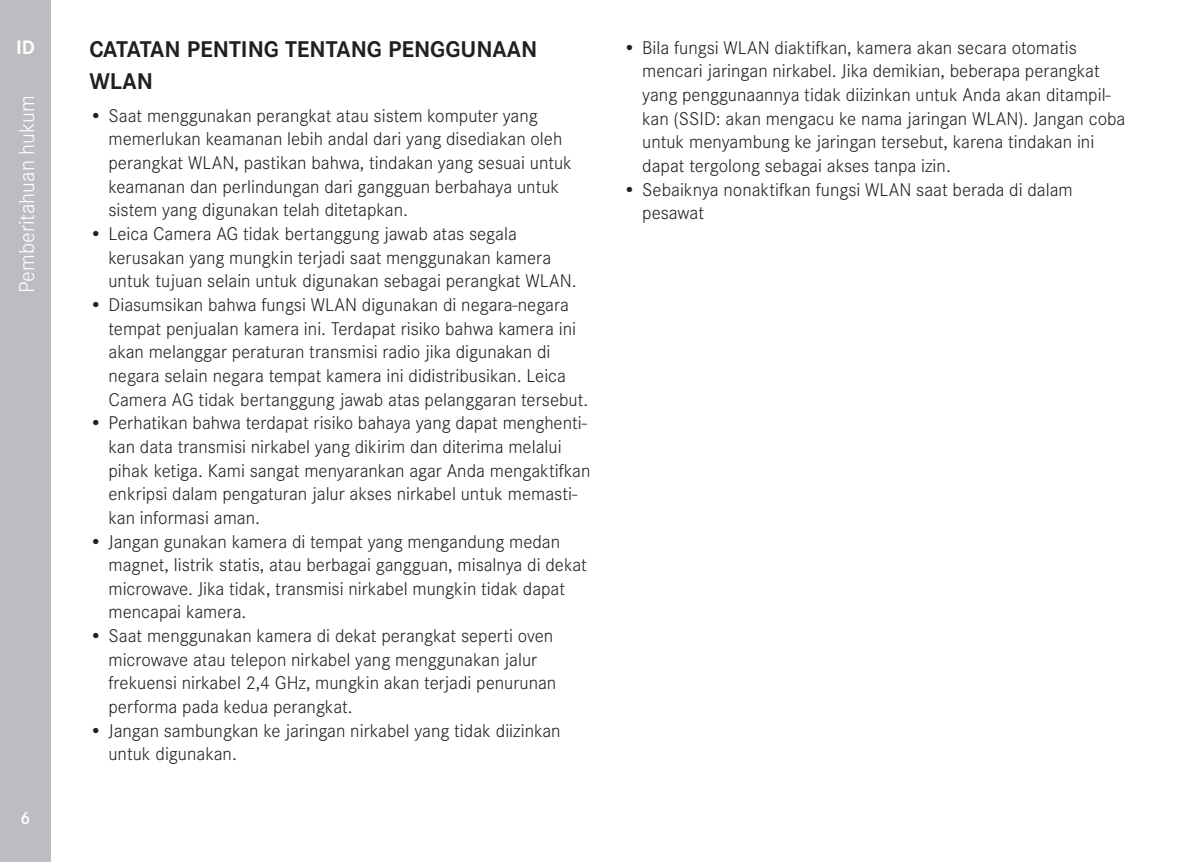
<style>
.page{position:relative;width:1200px;height:862px;background:#fff}
.page>*{position:absolute;margin:0;border:0;box-sizing:border-box;transform-origin:0 0}
.Heading____Heading_0{font:700 23.62px/31.5px "Corporate S";color:#231f20}
.t1{font:300 22.5px "Corporate S";color:#fff}
.t2{font:700 20.25px "Corporate S";color:#fff}
.t3{font:300 19.12px/23.6px "Corporate S";color:#231f20}
.t4{font:600 18px "Corporate S";color:#fff}
</style>
<div class="page">
<div style="left:0;top:0;width:51px;height:861px;background:#bcbdc0"></div>
<p class="t2" style="left:16px;top:32px;width:20px">ID</p>
<p class="t1" style="left:11px;top:293px;width:199px;rotate:-90deg">Pemberitahuan hukum</p>
<p class="t4" style="left:21px;top:803px;width:11px">6</p>
<p class="Heading____Heading_0" style="left:89px;top:31px;width:449px">CATATAN PENTING TENTANG PENGGUNAAN<br>WLAN</p>
<p class="t3" style="left:108px;top:102px;width:465px;text-indent:-19px">• Saat menggunakan perangkat atau sistem komputer yang memerlukan keamanan lebih andal dari yang disediakan oleh perangkat WLAN, pastikan bahwa, tindakan yang sesuai untuk keamanan dan perlindungan dari gangguan berbahaya untuk sistem yang digunakan telah ditetapkan.</p>
<p class="t3" style="left:108px;top:220px;width:469px;text-indent:-19px">• Leica Camera AG tidak bertanggung jawab atas segala kerusakan yang mungkin terjadi saat menggunakan kamera untuk tujuan selain untuk digunakan sebagai perangkat WLAN.</p>
<p class="t3" style="left:108px;top:291px;width:481px;text-indent:-19px">• Diasumsikan bahwa fungsi WLAN digunakan di negara-negara tempat penjualan kamera ini. Terdapat risiko bahwa kamera ini akan melanggar peraturan transmisi radio jika digunakan di negara selain negara tempat kamera ini didistribusikan. Leica Camera AG tidak bertanggung jawab atas pelanggaran tersebut.</p>
<p class="t3" style="left:108px;top:409px;width:483px;text-indent:-19px">• Perhatikan bahwa terdapat risiko bahaya yang dapat menghenti&shy;kan data transmisi nirkabel yang dikirim dan diterima melalui pihak ketiga. Kami sangat menyarankan agar Anda mengaktifkan enkripsi dalam pengaturan jalur akses nirkabel untuk memasti&shy;kan informasi aman.</p>
<p class="t3" style="left:108px;top:528px;width:480px;text-indent:-19px">• Jangan gunakan kamera di tempat yang mengandung medan magnet, listrik statis, atau berbagai gangguan, misalnya di dekat microwave. Jika tidak, transmisi nirkabel mungkin tidak dapat mencapai kamera.</p>
<p class="t3" style="left:108px;top:622px;width:449px;text-indent:-19px">• Saat menggunakan kamera di dekat perangkat seperti oven microwave atau telepon nirkabel yang menggunakan jalur frekuensi nirkabel 2,4 GHz, mungkin akan terjadi penurunan performa pada kedua perangkat.</p>
<p class="t3" style="left:108px;top:717px;width:453px;text-indent:-19px">• Jangan sambungkan ke jaringan nirkabel yang tidak diizinkan untuk digunakan.</p>
<p class="t3" style="left:642px;top:34px;width:484px;text-indent:-19px">• Bila fungsi WLAN diaktifkan, kamera akan secara otomatis mencari jaringan nirkabel. Jika demikian, beberapa perangkat yang penggunaannya tidak diizinkan untuk Anda akan ditampil&shy;kan (SSID: akan mengacu ke nama jaringan WLAN). Jangan coba untuk menyambung ke jaringan tersebut, karena tindakan ini dapat tergolong sebagai akses tanpa izin.</p>
<p class="t3" style="left:642px;top:176px;width:432px;text-indent:-19px">• Sebaiknya nonaktifkan fungsi WLAN saat berada di dalam pesawat</p>
</div>
